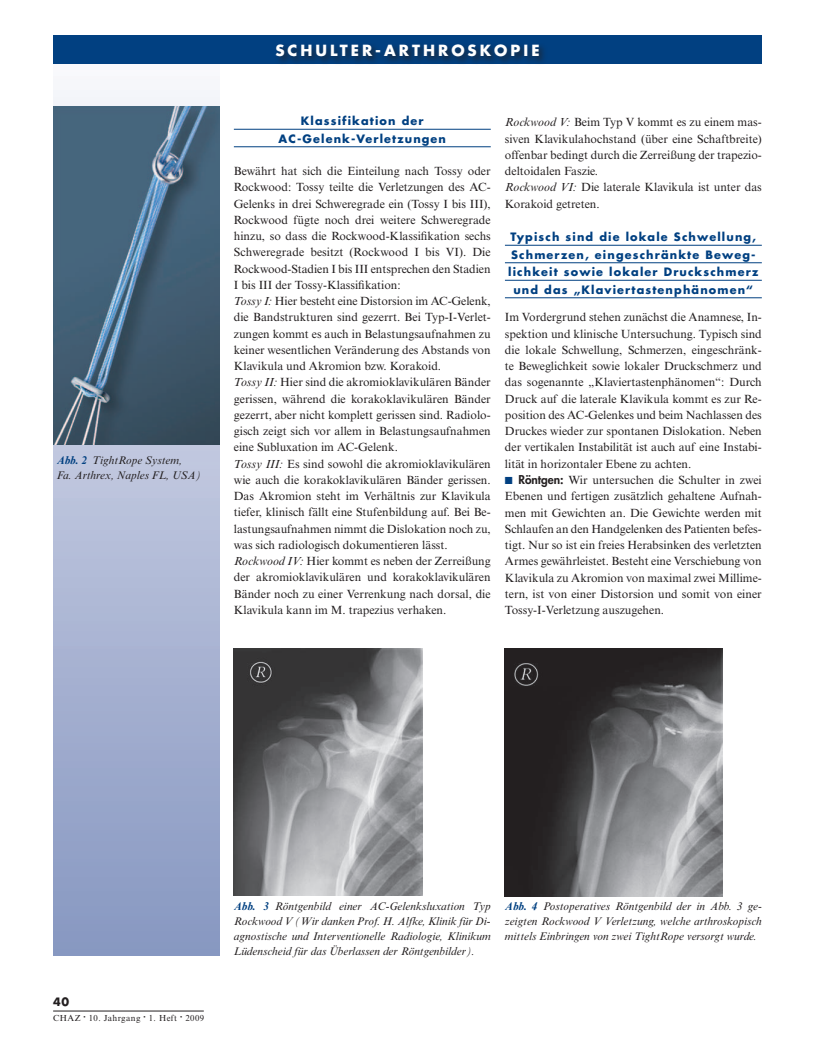
<style>
.page{position:relative;width:815px;height:1053px;background:#fff}
.page>*{position:absolute;margin:0;border:0;box-sizing:border-box;transform-origin:0 0}
.t1{font:700 15px "Futura Std";letter-spacing:.2em;color:#fff}
.t2{font:11.88px/16.2px "Times New Roman MT Std";color:#231f20}
.t3{font:italic 11.25px/15px "Times New Roman MT Std";color:#231f20;text-align:justify}
.t4{font:700 11.25px/17.5px "Futura Std";letter-spacing:.1em;color:#014081;text-align:center}
.t5{font:700 11.25px "Futura Std";color:#231f20}
.t6{font:8.75px "Times New Roman MT Std";letter-spacing:.05em;color:#231f20}
.s1{font-weight:700;color:#014081}
.s2{font-style:italic}
.s3{font-family:"European Pi Three";color:#014081}
.s4{font-family:"Futura Std";font-weight:800}
.s5{font-size:6.25px}
</style>
<div class="page">
<svg style="left:53px;top:90px;width:167px;height:865px;background:#a5b1d1"></svg>
<div style="left:53px;top:35px;width:709px;height:29px;background:#014081"></div>
<hr style="left:53px;top:1010px;width:151px;height:1px;background:#231f20">
<div style="left:274px;top:42px;width:274px;height:23px;background:#231f20;opacity:.75"></div>
<hr style="left:234px;top:129px;width:257px;height:1px;background:#014081">
<hr style="left:234px;top:146px;width:257px;height:1px;background:#014081">
<hr style="left:505px;top:245px;width:257px;height:1px;background:#014081">
<hr style="left:505px;top:262px;width:257px;height:1px;background:#014081">
<hr style="left:505px;top:280px;width:257px;height:1px;background:#014081">
<hr style="left:505px;top:297px;width:257px;height:1px;background:#014081">
<img style="left:505px;top:648px;width:217px;height:248px">
<img style="left:234px;top:648px;width:189px;height:247px">
<img style="left:53px;top:106px;width:167px;height:339px">
<p class="t3" style="left:57px;top:452px;width:146px"><span class="s1">Abb. 2</span> TightRope System,<br>Fa. Arthrex, Naples FL, USA)</p>
<p class="t1" style="left:275px;top:40px;width:52px">schult</p>
<p class="t1" style="left:351px;top:40px;width:24px">er-art</p>
<p class="t1" style="left:423px;top:40px;width:118px">hro sko pi e</p>
<p class="t4" style="left:279px;top:112px;width:169px">Klassifikation der<br>AC-Gelenk-Verletzungen</p>
<p class="t2" style="left:234px;top:163px;width:258px">Bewährt hat sich die Einteilung nach Tossy oder Rockwood: Tossy teilte die Verletzungen des AC-Gelenks in drei Schweregrade ein (Tossy I bis III), Rockwood fügte noch drei weitere Schweregrade hinzu, so dass die Rockwood-Klassifikation sechs Schweregrade besitzt (Rockwood I bis VI). Die Rockwood-Stadien I bis III entsprechen den Stadien I bis III der Tossy-Klassifikation:<br><span class="s2">Tossy I:</span> Hier besteht eine Distorsion im AC-Gelenk, die Bandstrukturen sind gezerrt. Bei Typ-I-Verlet&shy;zungen kommt es auch in Belastungsaufnahmen zu keiner wesentlichen Veränderung des Abstands von Klavikula und Akromion bzw. Korakoid.<br><span class="s2">Tossy II:</span> Hier sind die akromioklavikulären Bänder gerissen, während die korakoklavikulären Bänder gezerrt, aber nicht komplett gerissen sind. Radiolo&shy;gisch zeigt sich vor allem in Belastungsaufnahmen eine Subluxation im AC-Gelenk.<br><span class="s2">Tossy III:</span> Es sind sowohl die akromioklavikulären wie auch die korakoklavikulären Bänder gerissen.<br>Das Akromion steht im Verhältnis zur Klavikula tiefer, klinisch fällt eine Stufenbildung auf. Bei Be&shy;lastungsaufnahmen nimmt die Dislokation noch zu, was sich radiologisch dokumentieren lässt.<br><span class="s2">Rockwood IV:</span> Hier kommt es neben der Zerreißung der akromioklavikulären und korakoklavikulären Bänder noch zu einer Verrenkung nach dorsal, die Klavikula kann im M. trapezius verhaken.</p>
<p class="t2" style="left:505px;top:114px;width:258px"><span class="s2">Rockwood V:</span> Beim Typ V kommt es zu einem mas&shy;siven Klavikulahochstand (über eine Schaftbreite) offenbar bedingt durch die Zerreißung der trapezio&shy;deltoidalen Faszie.<br><span class="s2">Rockwood VI:</span> Die laterale Klavikula ist unter das Korakoid getreten.</p>
<p class="t4" style="left:508px;top:228px;width:252px">Typisch sind die lokale Schwellung, Schmerzen, eingeschränkte Beweg&shy;lichkeit sowie lokaler Druckschmerz und das „Klaviertastenphänomen“</p>
<p class="t2" style="left:505px;top:309px;width:258px">Im Vordergrund stehen zunächst die Anamnese, In&shy;spektion und klinische Untersuchung. Typisch sind die lokale Schwellung, Schmerzen, eingeschränk&shy;te Beweglichkeit sowie lokaler Druckschmerz und das sogenannte „Klaviertastenphänomen“: Durch Druck auf die laterale Klavikula kommt es zur Re&shy;position des AC-Gelenkes und beim Nachlassen des Druckes wieder zur spontanen Dislokation. Neben der vertikalen Instabilität ist auch auf eine Instabi&shy;lität in horizontaler Ebene zu achten.<br><span class="s3">K</span> <span class="s4">Röntgen:</span> Wir untersuchen die Schulter in zwei Ebenen und fertigen zusätzlich gehaltene Aufnah&shy;men mit Gewichten an. Die Gewichte werden mit Schlaufen an den Handgelenken des Patienten befes&shy;tigt. Nur so ist ein freies Herabsinken des verletzten Armes gewährleistet. Besteht eine Verschiebung von Klavikula zu Akromion von maximal zwei Millime&shy;tern, ist von einer Distorsion und somit von einer Tossy-I-Verletzung auszugehen.</p>
<p class="t5" style="left:53px;top:993px;width:17px">40</p>
<p class="t6" style="left:53px;top:1012px;width:153px">CHAZ <span class="s5">•</span> 10. Jahrgang <span class="s5">•</span> 1. Heft <span class="s5">•</span> 2009</p>
<p class="t3" style="left:234px;top:898px;width:258px"><span class="s1">Abb. 3</span> Röntgenbild einer AC-Gelenksluxation Typ Rockwood V (Wir danken Prof. H. Alfke, Klinik für Di&shy;agnostische und Interventionelle Radiologie, Klinikum Lüdenscheid für das Überlassen der Röntgenbilder).</p>
<p class="t3" style="left:505px;top:898px;width:258px"><span class="s1">Abb. 4</span> Postoperatives Röntgenbild der in Abb. 3 ge&shy;zeigten Rockwood V Verletzung, welche arthroskopisch mittels Einbringen von zwei TightRope versorgt wurde.</p>
</div>
